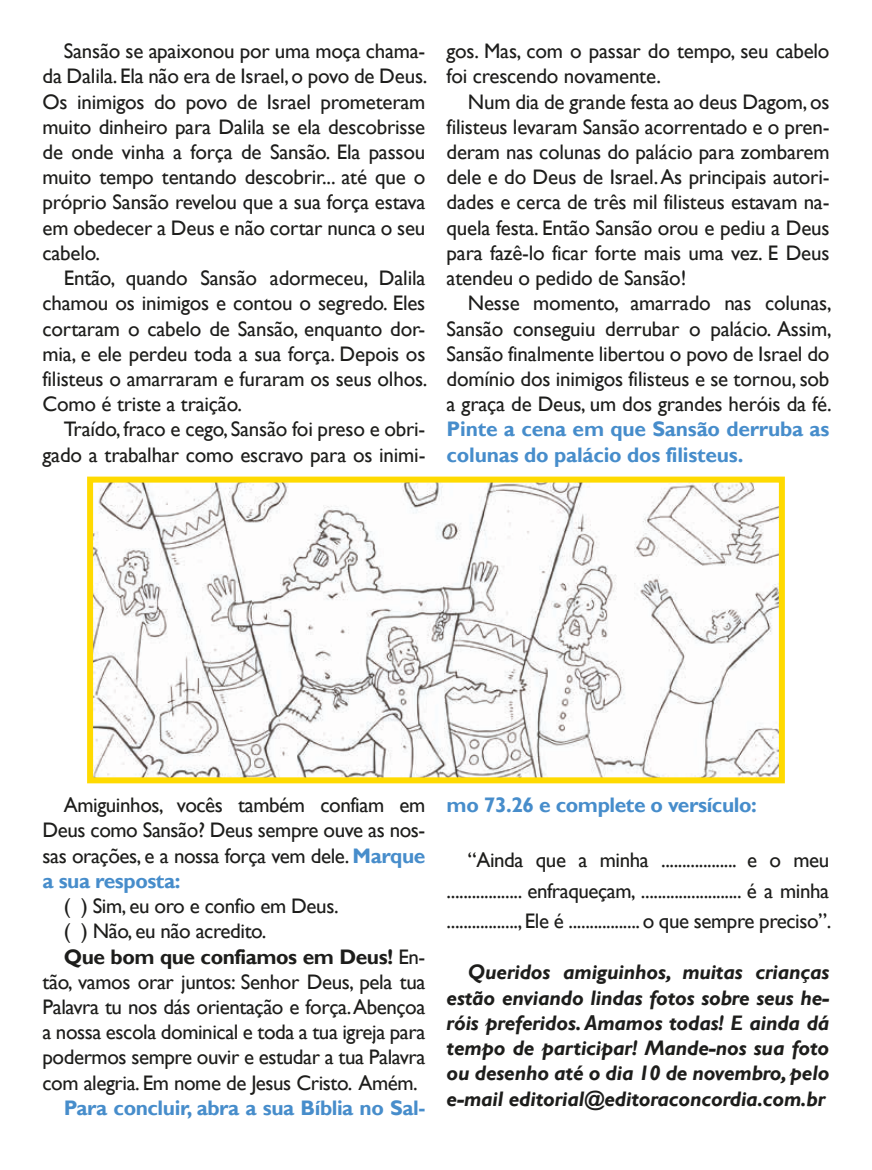
<style>
.page{position:relative;width:872px;height:1170px;background:#fff}
.page>*{position:absolute;margin:0;border:0;box-sizing:border-box;transform-origin:0 0}
.t1{font:21px/25.2px "Gill Sans";letter-spacing:-.02em;color:#1d1d1b;text-align:justify}
.t2{font:italic 700 21px/25.2px "Gill Sans";letter-spacing:-.01em;color:#1d1d1b;text-align:justify}
.t3{font:700 21px/25.2px "Gill Sans";letter-spacing:-.01em;color:#478dcb}
.t4{font:700 21px "Gill Sans";letter-spacing:-.02em;color:#1d1d1b}
.s1{font-weight:700;color:#478dcb}
.s2{font-weight:400}
</style>
<div class="page">
<img style="left:94px;top:483px;width:684px;height:293px">
<div style="left:87px;top:476px;width:698px;height:307px;border:6px solid #ffda00"></div>
<p class="t1" style="left:43px;top:39px;width:386px;text-indent:21px">Sansão se apaixonou por uma moça chama&shy;da Dalila. Ela não era de Israel, o povo de Deus.<br>Os inimigos do povo de Israel prometeram muito dinheiro para Dalila se ela descobrisse de onde vinha a força de Sansão. Ela passou muito tempo tentando descobrir... até que o próprio Sansão revelou que a sua força estava em obedecer a Deus e não cortar nunca o seu cabelo.</p>
<p class="t1" style="left:43px;top:266px;width:386px;text-indent:21px">Então, quando Sansão adormeceu, Dalila chamou os inimigos e contou o segredo. Eles cortaram o cabelo de Sansão, enquanto dor&shy;mia, e ele perdeu toda a sua força. Depois os filisteus o amarraram e furaram os seus olhos.<br>Como é triste a traição.</p>
<p class="t1" style="left:43px;top:417px;width:384px;text-align:right">Traído, fraco e cego, Sansão foi preso e obri&shy;gado a trabalhar como escravo para os inimi-</p>
<p class="t1" style="left:446px;top:39px;width:384px">gos. Mas, com o passar do tempo, seu cabelo foi crescendo novamente.</p>
<p class="t1" style="left:446px;top:89px;width:384px;text-indent:21px">Num dia de grande festa ao deus Dagom, os filisteus levaram Sansão acorrentado e o pren&shy;deram nas colunas do palácio para zombarem dele e do Deus de Israel. As principais autori&shy;dades e cerca de três mil filisteus estavam na&shy;quela festa. Então Sansão orou e pediu a Deus para fazê-lo ficar forte mais uma vez. E Deus atendeu o pedido de Sansão!</p>
<p class="t1" style="left:446px;top:291px;width:386px;text-indent:21px">Nesse momento, amarrado nas colunas, Sansão conseguiu derrubar o palácio. Assim, Sansão finalmente libertou o povo de Israel do domínio dos inimigos filisteus e se tornou, sob a graça de Deus, um dos grandes heróis da fé.</p>
<p class="t3" style="left:446px;top:417px;width:384px">Pinte a cena em que Sansão derruba as colunas do palácio dos filisteus.</p>
<p class="t1" style="left:43px;top:792px;width:384px;text-indent:21px">Amiguinhos, vocês também confiam em Deus como Sansão? Deus sempre ouve as nos&shy;sas orações, e a nossa força vem dele. <span class="s1">Marque a sua resposta:</span></p>
<p class="t1" style="left:64px;top:893px;width:276px">( ) Sim, eu oro e confio em Deus.</p>
<p class="t1" style="left:64px;top:918px;width:204px">( ) Não, eu não acredito.</p>
<p class="t4" style="left:64px;top:943px;width:363px">Que bom que confiamos em Deus! <span class="s2">En-</span></p>
<p class="t1" style="left:43px;top:969px;width:384px">tão, vamos orar juntos: Senhor Deus, pela tua</p>
<p class="t1" style="left:43px;top:994px;width:384px">Palavra tu nos dás orientação e força. Abençoa</p>
<p class="t1" style="left:43px;top:1019px;width:384px">a nossa escola dominical e toda a tua igreja para</p>
<p class="t1" style="left:43px;top:1044px;width:384px">podermos sempre ouvir e estudar a tua Palavra</p>
<p class="t1" style="left:43px;top:1070px;width:377px">com alegria. Em nome de Jesus Cristo. Amém.</p>
<p class="t3" style="left:64px;top:1095px;width:363px">Para concluir, abra a sua Bíblia no Sal-</p>
<p class="t3" style="left:446px;top:793px;width:312px">mo 73.26 e complete o versículo:</p>
<p class="t1" style="left:446px;top:845px;width:386px;line-height:30px;text-indent:21px">“Ainda que a minha .................. e o meu .................. enfraqueçam, ........................ é a minha ................., Ele é ................. o que sempre preciso”.</p>
<p class="t2" style="left:446px;top:960px;width:384px;text-indent:21px">Queridos amiguinhos, muitas crianças estão enviando lindas fotos sobre seus he&shy;róis preferidos. Amamos todas! E ainda dá tempo de participar! Mande-nos sua foto ou desenho até o dia 10 de novembro, pelo e-mail editorial@editoraconcordia.com.br</p>
</div>
